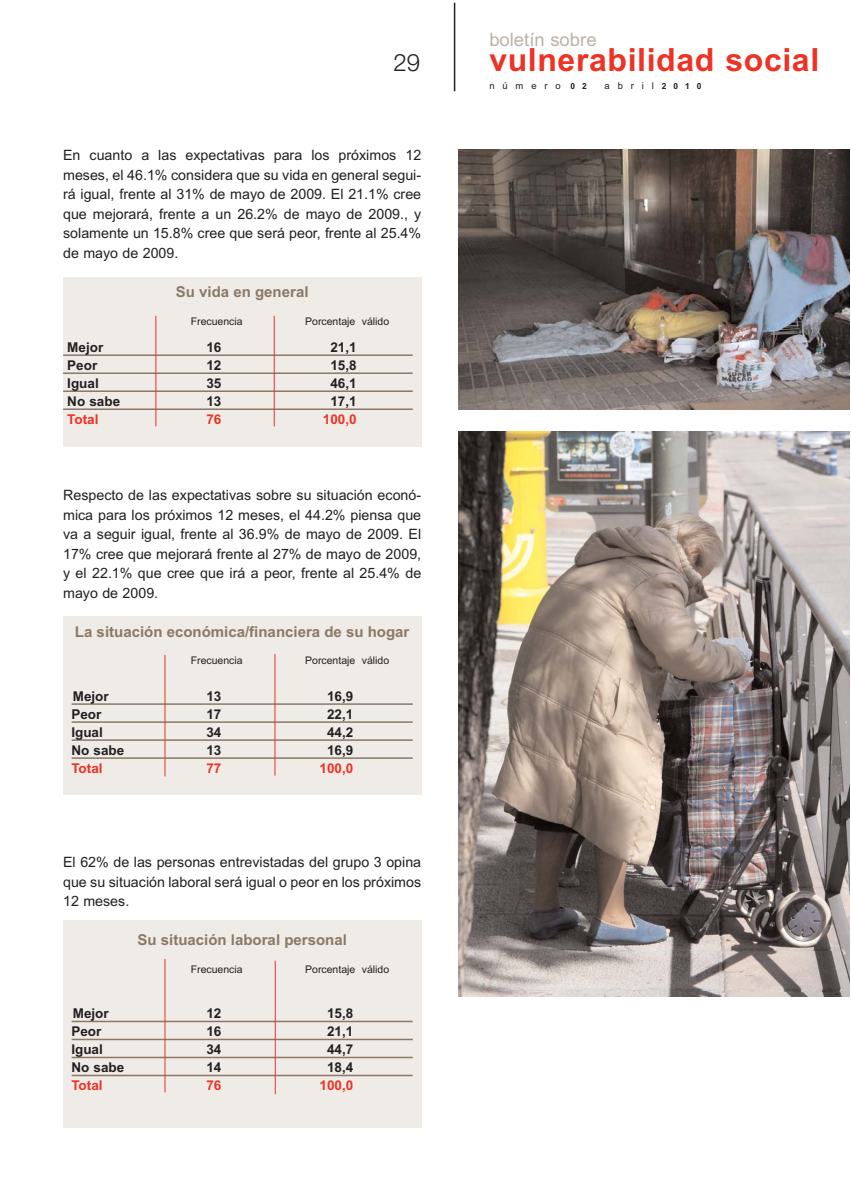
<style>
.page{position:relative;width:851px;height:1191px;background:#fff}
.page>*{position:absolute;margin:0;border:0;box-sizing:border-box;transform-origin:0 0}
.t1{font:700 31.95px "Arial";letter-spacing:.02em;color:#ee3224}
.t2{font:300 24px "Helvetica Neue";color:#231f20}
.t3{font:18.45px "Arial";color:#bcb2a8}
.t4{font:700 15px "Arial";color:#8a7967}
.t5{font:14.25px/19.5px "Arial";color:#231f20;text-align:justify}
.t6{font:700 13.5px "Arial";color:#231f20}
.t7{font:700 13.5px "Arial";color:#ee3224}
.t8{font:10.5px "Arial";color:#231f20}
.t9{font:9.45px "Arial";letter-spacing:.835em;color:#231f20}
.s1{font-weight:700;font-size:8.4px}
</style>
<div class="page">
<hr style="left:454px;top:3px;width:1px;height:88px;background:#231f20">
<div style="left:63px;top:920px;width:358px;height:208px;background:#efebe7"></div>
<div style="left:63px;top:615px;width:358px;height:179px;background:#efebe7"></div>
<div style="left:63px;top:277px;width:358px;height:170px;background:#efebe7"></div>
<hr style="left:63px;top:354px;width:349px;height:2px;background:#8a7967">
<hr style="left:63px;top:372px;width:349px;height:2px;background:#8a7967">
<hr style="left:63px;top:390px;width:349px;height:2px;background:#8a7967">
<hr style="left:63px;top:408px;width:349px;height:2px;background:#8a7967">
<hr style="left:72px;top:703px;width:340px;height:2px;background:#8a7967">
<hr style="left:72px;top:721px;width:340px;height:2px;background:#8a7967">
<hr style="left:72px;top:739px;width:340px;height:2px;background:#8a7967">
<hr style="left:72px;top:757px;width:340px;height:2px;background:#8a7967">
<hr style="left:72px;top:1020px;width:340px;height:2px;background:#8a7967">
<hr style="left:72px;top:1038px;width:340px;height:2px;background:#8a7967">
<hr style="left:72px;top:1056px;width:340px;height:2px;background:#8a7967">
<hr style="left:72px;top:1074px;width:340px;height:2px;background:#8a7967">
<hr style="left:274px;top:316px;width:1px;height:110px;background:#ee3224">
<hr style="left:155px;top:316px;width:1px;height:110px;background:#ee3224">
<img style="left:458px;top:150px;width:391px;height:259px">
<img style="left:458px;top:432px;width:391px;height:564px">
<hr style="left:274px;top:654px;width:1px;height:121px;background:#ee3224">
<hr style="left:165px;top:655px;width:1px;height:121px;background:#ee3224">
<hr style="left:275px;top:960px;width:1px;height:134px;background:#ee3224">
<hr style="left:165px;top:958px;width:1px;height:134px;background:#ee3224">
<p class="t3" style="left:489px;top:33px;width:109px">boletín sobre</p>
<p class="t9" style="left:489px;top:82px;width:99px">número <span class="s1">02</span></p>
<p class="t9" style="left:604px;top:82px;width:99px">abril<span class="s1">2010</span></p>
<h2 class="t2" style="left:393px;top:54px;width:28px">29</h2>
<h1 class="t1" style="left:489px;top:48px;width:331px">vulnerabilidad social</h1>
<p class="t5" style="left:63px;top:147px;width:359px">En cuanto a las expectativas para los próximos 12 meses, el 46.1% considera que su vida en general segui&shy;rá igual, frente al 31% de mayo de 2009. El 21.1% cree que mejorará, frente a un 26.2% de mayo de 2009., y solamente un 15.8% cree que será peor, frente al 25.4% de mayo de 2009.</p>
<p class="t4" style="left:176px;top:286px;width:134px">Su vida en general</p>
<p class="t8" style="left:191px;top:317px;width:53px">Frecuencia</p>
<p class="t8" style="left:305px;top:317px;width:86px">Porcentaje válido</p>
<p class="t6" style="left:67px;top:342px;width:38px">Mejor</p>
<p class="t6" style="left:206px;top:342px;width:17px">16</p>
<p class="t6" style="left:330px;top:342px;width:28px">21,1</p>
<p class="t6" style="left:67px;top:360px;width:32px">Peor</p>
<p class="t6" style="left:206px;top:360px;width:17px">12</p>
<p class="t6" style="left:330px;top:360px;width:28px">15,8</p>
<p class="t6" style="left:67px;top:378px;width:33px">Igual</p>
<p class="t6" style="left:206px;top:378px;width:17px">35</p>
<p class="t6" style="left:330px;top:378px;width:28px">46,1</p>
<p class="t6" style="left:67px;top:396px;width:54px">No sabe</p>
<p class="t6" style="left:206px;top:396px;width:17px">13</p>
<p class="t6" style="left:330px;top:396px;width:28px">17,1</p>
<p class="t7" style="left:67px;top:414px;width:33px">Total</p>
<p class="t7" style="left:206px;top:414px;width:17px">76</p>
<p class="t7" style="left:323px;top:414px;width:35px">100,0</p>
<p class="t5" style="left:63px;top:487px;width:359px">Respecto de las expectativas sobre su situación econó&shy;mica para los próximos 12 meses, el 44.2% piensa que va a seguir igual, frente al 36.9% de mayo de 2009. El 17% cree que mejorará frente al 27% de mayo de 2009, y el 22.1% que cree que irá a peor, frente al 25.4% de mayo de 2009.</p>
<p class="t4" style="left:75px;top:626px;width:336px">La situación económica/financiera de su hogar</p>
<p class="t8" style="left:191px;top:657px;width:53px">Frecuencia</p>
<p class="t8" style="left:305px;top:657px;width:86px">Porcentaje válido</p>
<p class="t6" style="left:73px;top:691px;width:38px">Mejor</p>
<p class="t6" style="left:206px;top:691px;width:17px">13</p>
<p class="t6" style="left:327px;top:691px;width:28px">16,9</p>
<p class="t6" style="left:71px;top:709px;width:32px">Peor</p>
<p class="t6" style="left:206px;top:709px;width:17px">17</p>
<p class="t6" style="left:327px;top:709px;width:28px">22,1</p>
<p class="t6" style="left:71px;top:727px;width:33px">Igual</p>
<p class="t6" style="left:206px;top:727px;width:17px">34</p>
<p class="t6" style="left:327px;top:727px;width:28px">44,2</p>
<p class="t6" style="left:71px;top:745px;width:54px">No sabe</p>
<p class="t6" style="left:206px;top:745px;width:17px">13</p>
<p class="t6" style="left:327px;top:745px;width:28px">16,9</p>
<p class="t7" style="left:71px;top:763px;width:33px">Total</p>
<p class="t7" style="left:206px;top:763px;width:17px">77</p>
<p class="t7" style="left:319px;top:763px;width:35px">100,0</p>
<p class="t5" style="left:63px;top:853px;width:359px">El 62% de las personas entrevistadas del grupo 3 opina que su situación laboral será igual o peor en los próximos 12 meses.</p>
<p class="t4" style="left:137px;top:934px;width:211px">Su situación laboral personal</p>
<p class="t8" style="left:191px;top:965px;width:53px">Frecuencia</p>
<p class="t8" style="left:305px;top:965px;width:86px">Porcentaje válido</p>
<p class="t6" style="left:73px;top:1008px;width:38px">Mejor</p>
<p class="t6" style="left:206px;top:1008px;width:17px">12</p>
<p class="t6" style="left:327px;top:1008px;width:28px">15,8</p>
<p class="t6" style="left:71px;top:1026px;width:32px">Peor</p>
<p class="t6" style="left:206px;top:1026px;width:17px">16</p>
<p class="t6" style="left:327px;top:1026px;width:28px">21,1</p>
<p class="t6" style="left:71px;top:1044px;width:33px">Igual</p>
<p class="t6" style="left:206px;top:1044px;width:17px">34</p>
<p class="t6" style="left:327px;top:1044px;width:28px">44,7</p>
<p class="t6" style="left:71px;top:1062px;width:54px">No sabe</p>
<p class="t6" style="left:206px;top:1062px;width:17px">14</p>
<p class="t6" style="left:327px;top:1062px;width:28px">18,4</p>
<p class="t7" style="left:71px;top:1080px;width:33px">Total</p>
<p class="t7" style="left:206px;top:1080px;width:17px">76</p>
<p class="t7" style="left:319px;top:1080px;width:35px">100,0</p>
</div>
